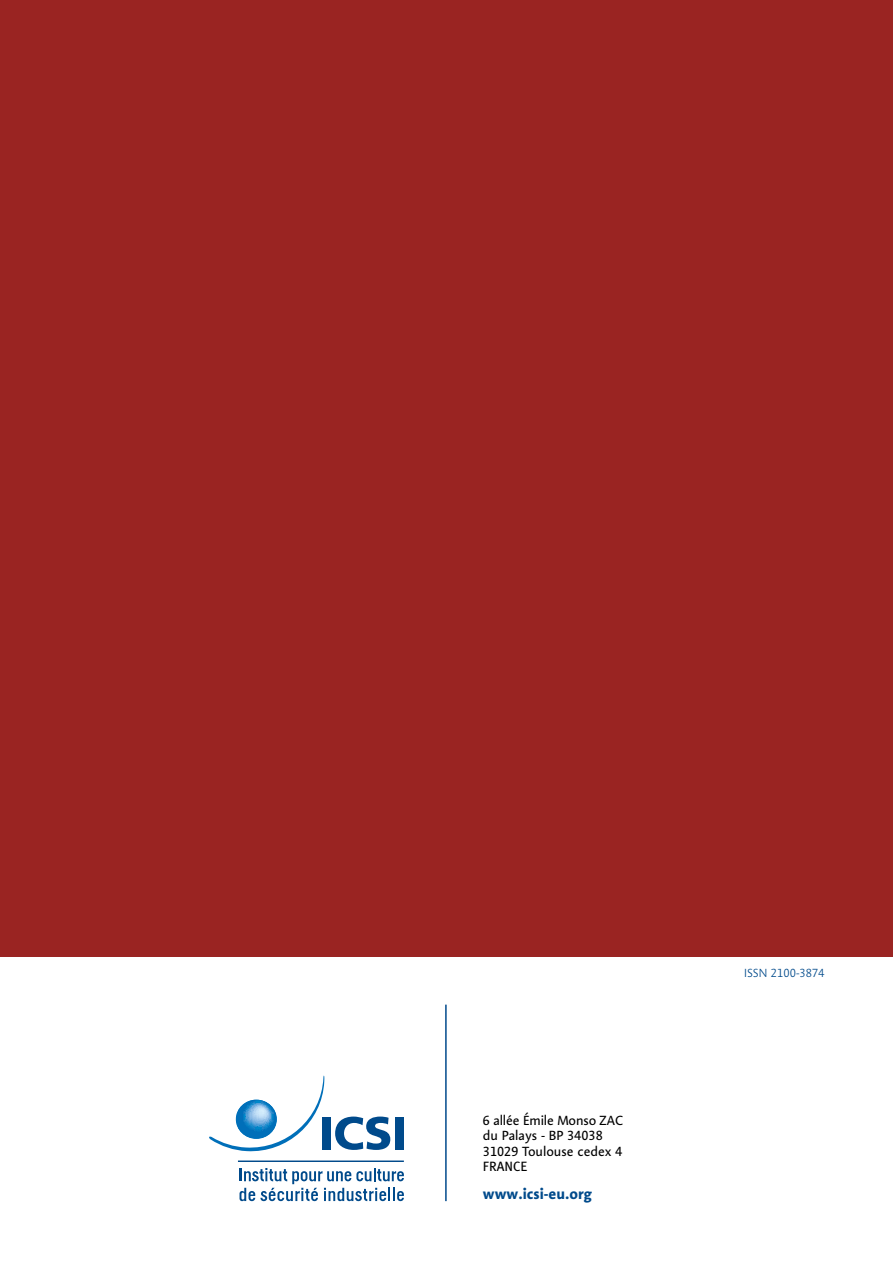
<style>
.page{position:relative;width:893px;height:1263px;background:#fff}
.page>*{position:absolute;margin:0;border:0;box-sizing:border-box;transform-origin:0 0}
.t1{font:700 15px "Aroma No 2 LT Pro";color:#004a8b}
.t2{font:13.5px/15.5px "Aroma No 2 LT Pro";color:#000}
.t3{font:300 12px "Aroma No 2 LT Pro";color:#004a8b}
.s1{font-family:"Meta Plus"}
</style>
<div class="page">
<div style="left:0;top:0;width:893px;height:957px;background:#9a2422"></div>
<div style="left:323px;top:1117px;width:8px;height:32px;background:#004a8b"></div>
<svg style="left:335px;top:1116px;width:55px;height:34px"></svg>
<div style="left:395px;top:1117px;width:9px;height:32px;background:#004a8b"></div>
<svg style="left:240px;top:1168px;width:164px;height:33px"></svg>
<hr style="left:238px;top:1160px;width:166px;height:2px;background:#004a8b">
<svg style="left:209px;top:1075px;width:115px;height:77px"></svg>
<hr style="left:445px;top:1004px;width:2px;height:197px;background:#004a8b">
<p class="t2" style="left:483px;top:1112px;width:142px">6 allée Émile Monso ZAC du Palays - BP 34038<br>31029 Toulouse cedex 4<br><span class="s1">FRANCE</span></p>
<p class="t1" style="left:483px;top:1183px;width:111px">www.icsi-eu.org</p>
<p class="t3" style="left:744px;top:966px;width:82px">ISSN 2100-3874</p>
</div>
